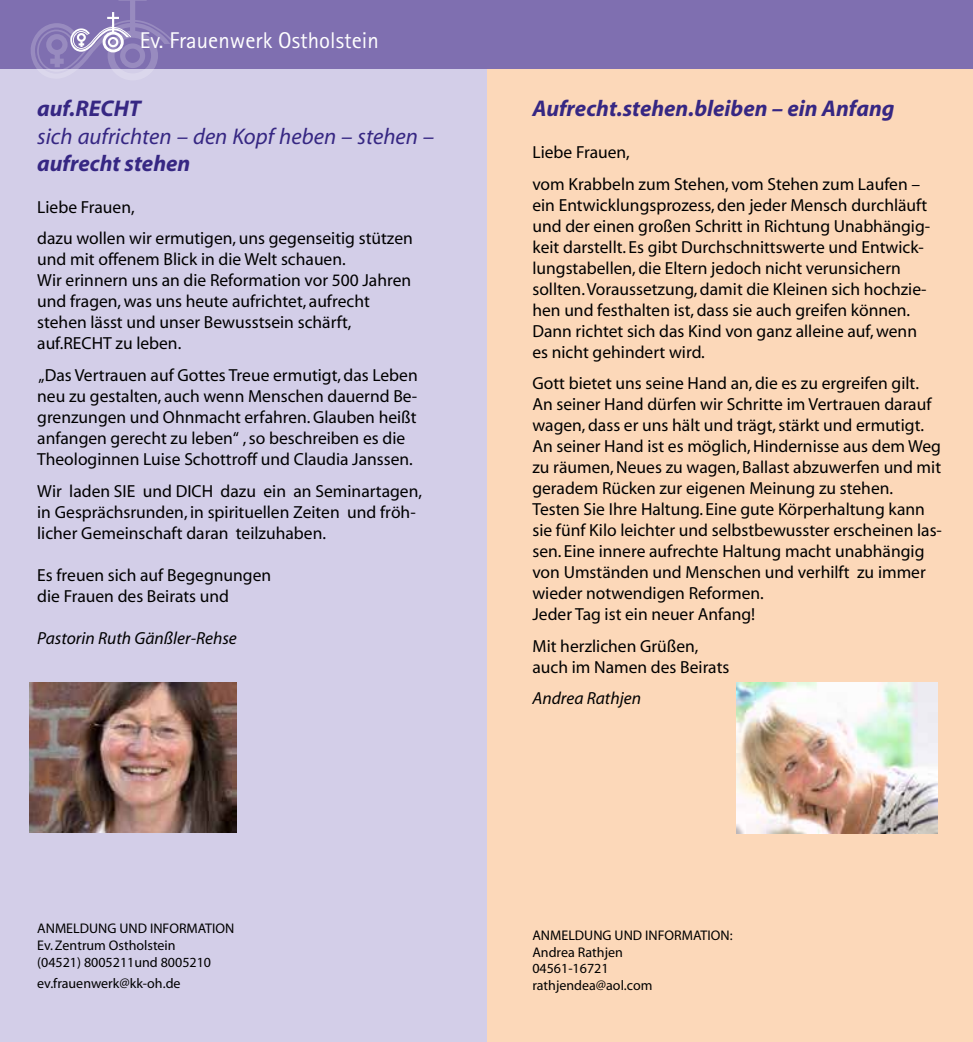
<style>
.page{position:relative;width:973px;height:1042px;background:#fff}
.page>*{position:absolute;margin:0;border:0;box-sizing:border-box;transform-origin:0 0}
.t1{font:italic 700 22.75px "Myriad";color:#362783}
.t2{font:italic 22.75px "Myriad";color:#362783}
.t3{font:22.75px "Rotis Sans Serif";color:#fff}
.t4{font:17.5px/21px "Myriad";color:#000}
.t5{font:italic 17.5px "Myriad";color:#000}
.t6{font:14px/16.8px "Myriad";color:#000}
</style>
<div class="page">
<div style="left:0;top:0;width:972px;height:69px;background:#7f6fb0"></div>
<div style="left:485px;top:69px;width:487px;height:973px;background:#fcd8b9"></div>
<div style="left:0;top:69px;width:486px;height:973px;background:#d3cee8"></div>
<div style="left:130px;top:0;width:5px;height:32px;background:#988bbf"></div>
<svg style="left:119px;top:0;width:28px;height:1px"></svg>
<hr style="left:112px;top:12px;width:2px;height:20px;background:#fff">
<svg style="left:31px;top:17px;width:144px;height:52px"></svg>
<img style="left:736px;top:683px;width:201px;height:150px">
<img style="left:30px;top:682px;width:206px;height:151px">
<h1 class="t3" style="left:140px;top:27px;width:240px">Ev. Frauenwerk Ostholstein</h1>
<h1 class="t1" style="left:37px;top:97px;width:105px">auf.RECHT</h1>
<h1 class="t2" style="left:37px;top:125px;width:398px">sich aufrichten – den Kopf heben – stehen –</h1>
<h1 class="t1" style="left:37px;top:151px;width:155px">aufrecht stehen</h1>
<p class="t4" style="left:37px;top:192px;width:377px;line-height:31.5px">Liebe Frauen,<br>dazu wollen wir ermutigen, uns gegenseitig stützen</p>
<p class="t4" style="left:37px;top:250px;width:375px">und mit offenem Blick in die Welt schauen.<br>Wir erinnern uns an die Reformation vor 500 Jahren und fragen, was uns heute aufrichtet, aufrecht stehen lässt und unser Bewusstsein schärft, auf.RECHT zu leben.</p>
<p class="t4" style="left:37px;top:365px;width:382px">„Das Vertrauen auf Gottes Treue ermutigt, das Leben neu zu gestalten, auch wenn Menschen dauernd Be&shy;grenzungen und Ohnmacht erfahren. Glauben heißt anfangen gerecht zu leben“ , so beschreiben es die Theologinnen Luise Schottroff und Claudia Janssen.</p>
<p class="t4" style="left:37px;top:481px;width:386px">Wir laden SIE und DICH dazu ein an Seminartagen, in Gesprächsrunden, in spirituellen Zeiten und fröh&shy;licher Gemeinschaft daran teilzuhaben.</p>
<p class="t4" style="left:37px;top:565px;width:235px">Es freuen sich auf Begegnungen die Frauen des Beirats und</p>
<p class="t5" style="left:37px;top:629px;width:201px">Pastorin Ruth Gänßler-Rehse</p>
<p class="t6" style="left:37px;top:921px;width:199px">ANMELDUNG UND INFORMATION<br>Ev. Zentrum Ostholstein<br>(04521) 8005211und 8005210</p>
<p class="t6" style="left:37px;top:975px;width:145px">ev.frauenwerk@kk-oh.de</p>
<h1 class="t1" style="left:532px;top:97px;width:363px">Aufrecht.stehen.bleiben – ein Anfang</h1>
<p class="t4" style="left:532px;top:137px;width:389px;line-height:31.5px">Liebe Frauen,<br>vom Krabbeln zum Stehen, vom Stehen zum Laufen –</p>
<p class="t4" style="left:532px;top:195px;width:399px">ein Entwicklungsprozess, den jeder Mensch durchläuft und der einen großen Schritt in Richtung Unabhängig&shy;keit darstellt. Es gibt Durchschnittswerte und Entwick&shy;lungstabellen, die Eltern jedoch nicht verunsichern sollten. Voraussetzung, damit die Kleinen sich hochzie&shy;hen und festhalten ist, dass sie auch greifen können.<br>Dann richtet sich das Kind von ganz alleine auf, wenn es nicht gehindert wird.</p>
<p class="t4" style="left:532px;top:374px;width:411px">Gott bietet uns seine Hand an, die es zu ergreifen gilt.<br>An seiner Hand dürfen wir Schritte im Vertrauen darauf wagen, dass er uns hält und trägt, stärkt und ermutigt.<br>An seiner Hand ist es möglich, Hindernisse aus dem Weg zu räumen, Neues zu wagen, Ballast abzuwerfen und mit geradem Rücken zur eigenen Meinung zu stehen.<br>Testen Sie Ihre Haltung. Eine gute Körperhaltung kann sie fünf Kilo leichter und selbstbewusster erscheinen las&shy;sen. Eine innere aufrechte Haltung macht unabhängig von Umständen und Menschen und verhilft zu immer wieder notwendigen Reformen.<br>Jeder Tag ist ein neuer Anfang!</p>
<p class="t4" style="left:532px;top:636px;width:198px">Mit herzlichen Grüßen, auch im Namen des Beirats</p>
<p class="t5" style="left:532px;top:690px;width:110px">Andrea Rathjen</p>
<p class="t6" style="left:532px;top:927px;width:202px">ANMELDUNG UND INFORMATION:<br>Andrea Rathjen<br>04561-16721<br>rathjendea@aol.com</p>
</div>
